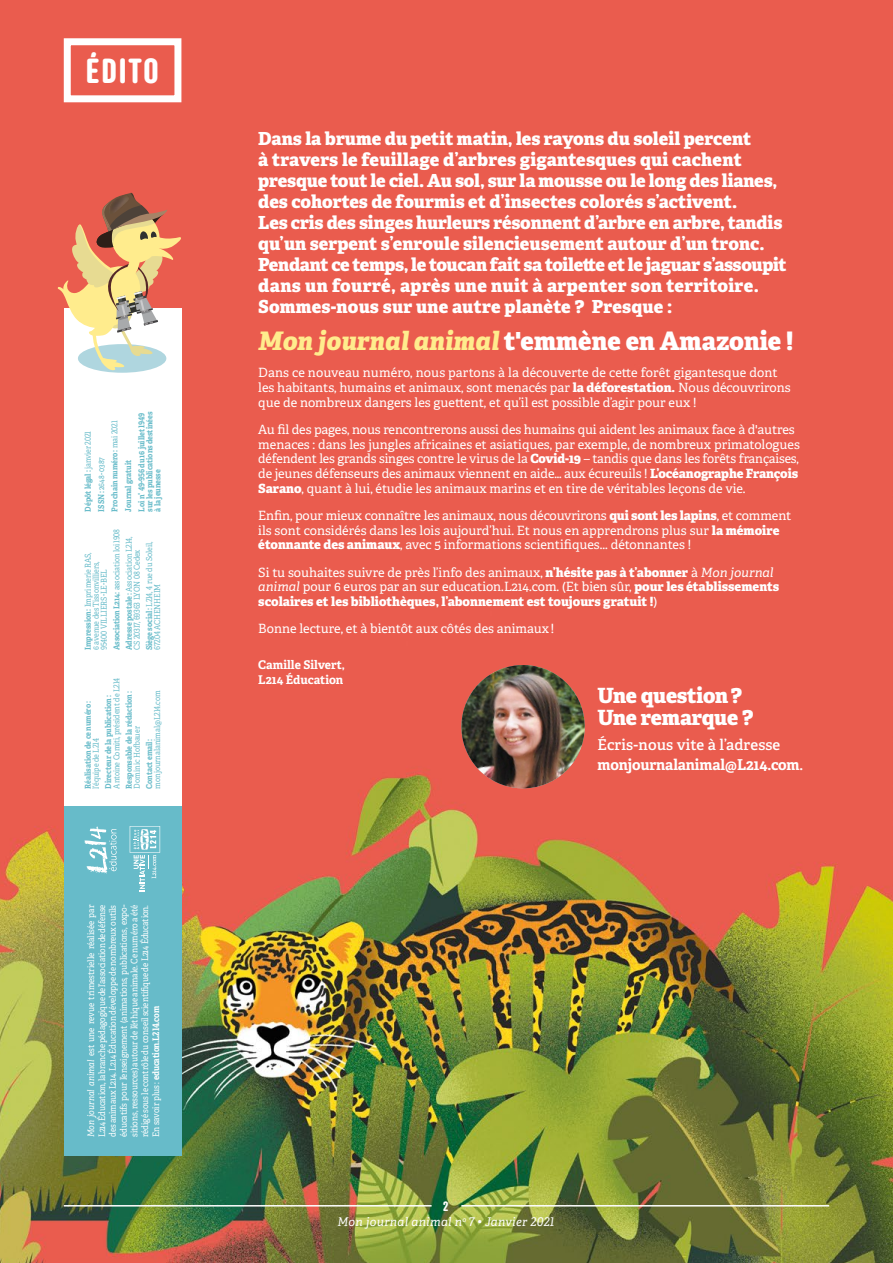
<style>
.page{position:relative;width:893px;height:1263px;background:#fff}
.page>*{position:absolute;margin:0;border:0;box-sizing:border-box;transform-origin:0 0}
.t1{font:600 34.8px "Anchor";letter-spacing:.06em;color:#fff}
.t2{font:800 25.5px "Adelle";color:#fff}
.t3{font:800 21px/22.5px "Adelle";letter-spacing:-.01em;color:#fff}
.t4{font:800 18px/21px "Adelle";letter-spacing:-.005em;color:#fff}
.t5{font:600 15px/20.1px "Adelle";letter-spacing:.01em;color:#fff}
.t6{font:600 13.5px "Anchor";color:#fff}
.t7{font:12.75px/14.5px "Adelle";letter-spacing:-.005em;color:#fff}
.t8{font:800 12.75px/14.5px "Adelle";color:#fff}
.t9{font:italic 12px "Adelle";letter-spacing:.03em;color:#fff}
.t10{font:700 12px/14.7px "Adelle";color:#fff}
.t11{font:9px/10.8px "Adelle";letter-spacing:-.01em;color:#fff;text-align:justify;scale:.9 1}
.t12{font:8.1px/8.1px "Adelle";letter-spacing:-.01em;color:#67bbc9;scale:.9 1}
.t13{font:700 8.1px/13.4px "Adelle";letter-spacing:-.01em;color:#67bbc9;scale:.9 1}
.s1{font-weight:400}
.s2{font-weight:700}
.s3{font-style:italic}
.s4{font-style:italic;color:#ffec8d}
.s5{font-weight:800}
.s6{font-weight:400;font-style:italic}
</style>
<div class="page">
<img style="left:0;top:0;width:893px;height:1263px">
<div style="left:64px;top:38px;width:117px;height:64px;border:7px solid #fff"></div>
<hr style="left:64px;top:1205px;width:368px;height:1px;background:#fff">
<hr style="left:461px;top:1205px;width:368px;height:1px;background:#fff">
<svg style="left:457px;top:661px;width:132px;height:4px"></svg>
<img style="left:457px;top:665px;width:132px;height:127px">
<div style="left:64px;top:308px;width:117px;height:498px;background:#fff"></div>
<div style="left:64px;top:806px;width:117px;height:350px;background:#67bbc9"></div>
<svg style="left:84px;top:826px;width:33px;height:47px"></svg>
<svg style="left:130px;top:826px;width:30px;height:65px"></svg>
<svg style="left:78px;top:344px;width:88px;height:29px"></svg>
<svg style="left:57px;top:192px;width:124px;height:179px"></svg>
<h1 class="t1" style="left:86px;top:51px;width:74px">ÉDITO</h1>
<p class="t13" style="left:81px;top:511px;width:111px;rotate:-90deg">Dépôt légal: <span class="s1">janvier 2021<br></span>ISSN: <span class="s1">2648-0387<br></span>Prochain numéro: <span class="s1">mai 2021<br></span>Journal gratuit<br>Loi n° 49-956 du 16 juillet 1949</p>
<p class="t13" style="left:146px;top:512px;width:112px;line-height:8.1px;rotate:-90deg">sur les publications destinées à la jeunesse</p>
<p class="t12" style="left:110px;top:650px;width:136px;line-height:12.3px;rotate:-90deg"><span class="s2">Association L214:</span> association loi 1908<br><span class="s2">Adresse postale:</span> Association L214,</p>
<p class="t12" style="left:131px;top:650px;width:122px;line-height:12.3px;rotate:-90deg">CS 20317, 69363 LYON 08 Cedex<br><span class="s2">Siège social:</span> L214, 4 rue du Soleil,</p>
<p class="t12" style="left:84px;top:650px;width:110px;rotate:-90deg"><span class="s2">Impression:</span> Imprimerie RAS,<br>6 avenue des Tissonvilliers,<br>95400 VILLIERS-LE-BEL</p>
<p class="t12" style="left:153px;top:650px;width:75px;rotate:-90deg">67204 ACHENHEIM</p>
<p class="t12" style="left:113px;top:788px;width:124px;rotate:-90deg">Antoine Comiti, président de L214</p>
<p class="t12" style="left:153px;top:788px;width:110px;rotate:-90deg">monjournalanimal@L214.com</p>
<p class="t13" style="left:122px;top:788px;width:109px;rotate:-90deg">Responsable de la rédaction:</p>
<p class="t13" style="left:102px;top:788px;width:105px;rotate:-90deg">Directeur de la publication:</p>
<p class="t13" style="left:81px;top:788px;width:98px;rotate:-90deg">Réalisation de ce numéro:</p>
<p class="t12" style="left:133px;top:788px;width:71px;rotate:-90deg">Dominic Hofbauer</p>
<p class="t12" style="left:92px;top:788px;width:57px;rotate:-90deg">l’équipe de L214</p>
<p class="t13" style="left:143px;top:788px;width:57px;rotate:-90deg">Contact email:</p>
<p class="t11" style="left:86px;top:1137px;width:260px;rotate:-90deg"><span class="s3">Mon journal animal</span> est une revue trimestrielle réalisée par L214 Éducation, la branche pédagogique de l’association de défense des animaux L214. L214 Éducation développe de nombreux outils éducatifs pour l’enseignement (animations, publications, expo&shy;sitions, ressources) autour de l’éthique animale. Ce numéro a été rédigé sous le contrôle du conseil scientifique de L214 Éducation.<br>En savoir plus : <span class="s2">education.L214.com</span></p>
<p class="t4" style="left:258px;top:128px;width:530px">Dans la brume du petit matin, les rayons du soleil percent<br>à travers le feuillage d’arbres gigantesques qui cachent presque tout le ciel. Au sol, sur la mousse ou le long des lianes, des cohortes de fourmis et d’insectes colorés s’activent.<br>Les cris des singes hurleurs résonnent d’arbre en arbre, tandis qu’un serpent s’enroule silencieusement autour d’un tronc.<br>Pendant ce temps, le toucan fait sa toilette et le jaguar s’assoupit dans un fourré, après une nuit à arpenter son territoire.<br>Sommes-nous sur une autre planète ? Presque :</p>
<h2 class="t2" style="left:258px;top:324px;width:537px"><span class="s4">Mon journal animal</span> t'emmène en Amazonie !</h2>
<p class="t7" style="left:258px;top:366px;width:534px">Dans ce nouveau numéro, nous partons à la découverte de cette forêt gigantesque dont les habitants, humains et animaux, sont menacés par <span class="s5">la déforestation.</span> Nous découvrirons que de nombreux dangers les guettent, et qu’il est possible d’agir pour eux !</p>
<p class="t7" style="left:258px;top:422px;width:543px">Au fil des pages, nous rencontrerons aussi des humains qui aident les animaux face à d'autres menaces : dans les jungles africaines et asiatiques, par exemple, de nombreux primatologues défendent les grands singes contre le virus de la <span class="s5">Covid-19</span> – tandis que dans les forêts françaises, de jeunes défenseurs des animaux viennent en aide… aux écureuils ! <span class="s5">L’océanographe François Sarano</span>, quant à lui, étudie les animaux marins et en tire de véritables leçons de vie.</p>
<p class="t7" style="left:258px;top:508px;width:535px">Enfin, pour mieux connaître les animaux, nous découvrirons <span class="s5">qui sont les lapins</span>, et comment ils sont considérés dans les lois aujourd’hui. Et nous en apprendrons plus sur <span class="s5">la mémoire étonnante des animaux</span>, avec 5 informations scientifiques... détonnantes !</p>
<p class="t8" style="left:258px;top:565px;width:522px"><span class="s1">Si tu souhaites suivre de près l’info des animaux,</span> n’hésite pas à t’abonner <span class="s1">à</span> <span class="s6">Mon journal animal</span> <span class="s1">pour 6 euros par an sur education.L214.com. (Et bien sûr,</span> pour les établissements scolaires et les bibliothèques, l’abonnement est toujours gratuit !<span class="s1">)</span></p>
<p class="t7" style="left:258px;top:622px;width:297px">Bonne lecture, et à bientôt aux côtés des animaux!</p>
<p class="t10" style="left:258px;top:658px;width:88px">Camille Silvert,<br>L214 Éducation</p>
<h3 class="t3" style="left:597px;top:684px;width:158px">Une question?<br>Une remarque ?</h3>
<p class="t5" style="left:597px;top:734px;width:207px">Écris-nous vite à l’adresse <span class="s2">monjournalanimal@L214.com</span>.</p>
<p class="t6" style="left:443px;top:1199px;width:7px">2</p>
<p class="t9" style="left:337px;top:1214px;width:218px">Mon journal animal n<sup>o</sup> 7 • Janvier 2021</p>
</div>
